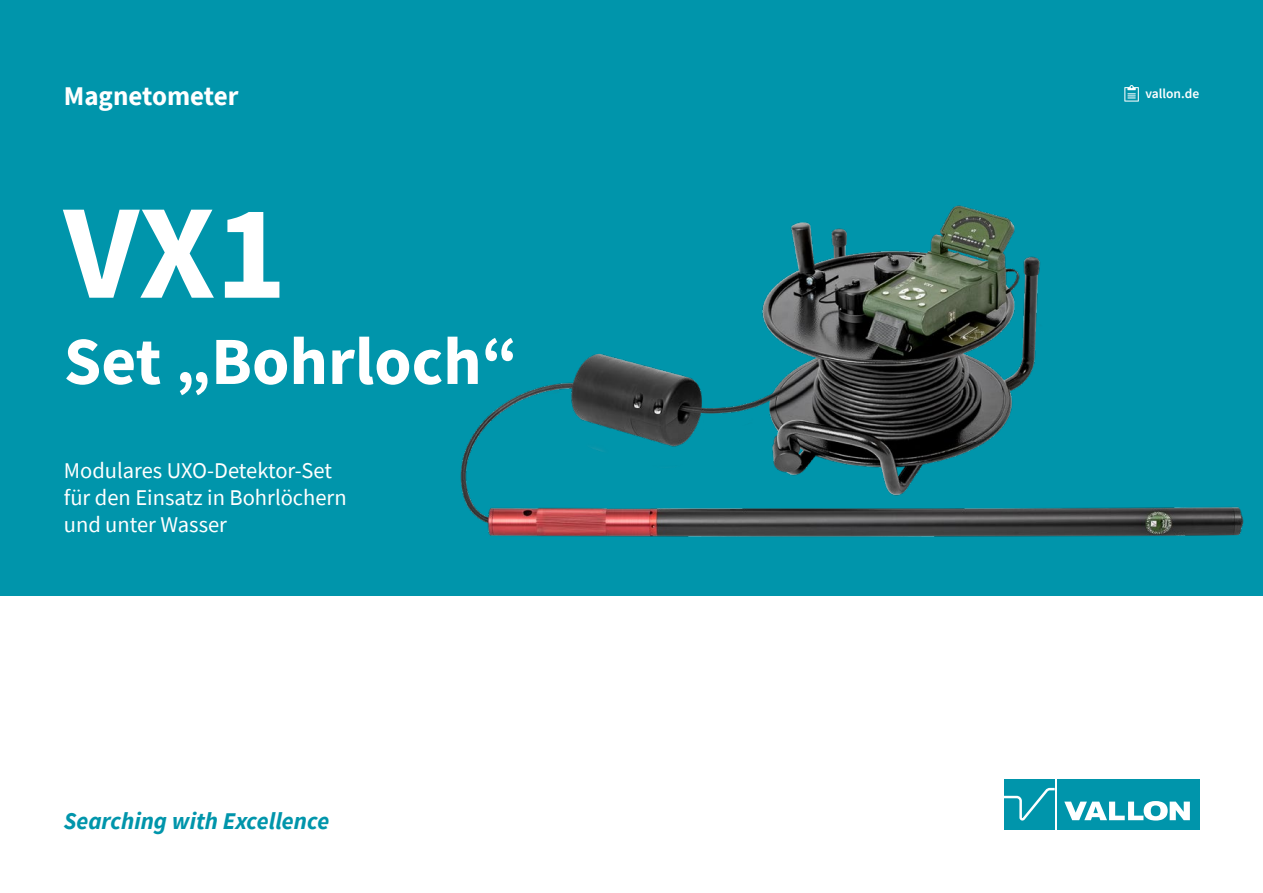
<style>
.page{position:relative;width:1263px;height:893px;background:#fff}
.page>*{position:absolute;margin:0;border:0;box-sizing:border-box;transform-origin:0 0}
.t1{font:700 135px "Source Sans Pro";color:#fff}
.t2{font:700 67.5px "Source Sans Pro";color:#fff}
.t3{font:700 27px "Source Sans Pro";color:#fff}
.t4{font:italic 700 24px "Source Sans Pro";color:#0095ab}
.t5{font:22.5px/27px "Source Sans Pro";color:#fff}
.t6{font:600 13.5px "Source Sans Pro";color:#fff}
</style>
<div class="page">
<div style="left:1057px;top:779px;width:142px;height:50px;background:#0095ab"></div>
<svg style="left:1064px;top:801px;width:126px;height:19px"></svg>
<div style="left:1004px;top:779px;width:50px;height:50px;background:#0095ab"></div>
<svg style="left:1004px;top:788px;width:51px;height:32px"></svg>
<div style="left:0;top:0;width:1263px;height:595px;background:#0095ab"></div>
<svg style="left:1124px;top:85px;width:15px;height:17px"></svg>
<img style="left:460px;top:205px;width:784px;height:332px">
<p class="t3" style="left:64px;top:78px;width:176px">Magnetometer</p>
<h1 class="t1" style="left:64px;top:161px;width:224px">VX1</h1>
<h2 class="t2" style="left:64px;top:316px;width:456px">Set „Bohrloch”</h2>
<p class="t5" style="left:64px;top:456px;width:284px">Modulares UXO-Detektor-Set für den Einsatz in Bohrlöchern und unter Wasser</p>
<p class="t4" style="left:64px;top:805px;width:267px">Searching with Excellence</p>
<p class="t6" style="left:1145px;top:85px;width:55px">vallon.de</p>
</div>
